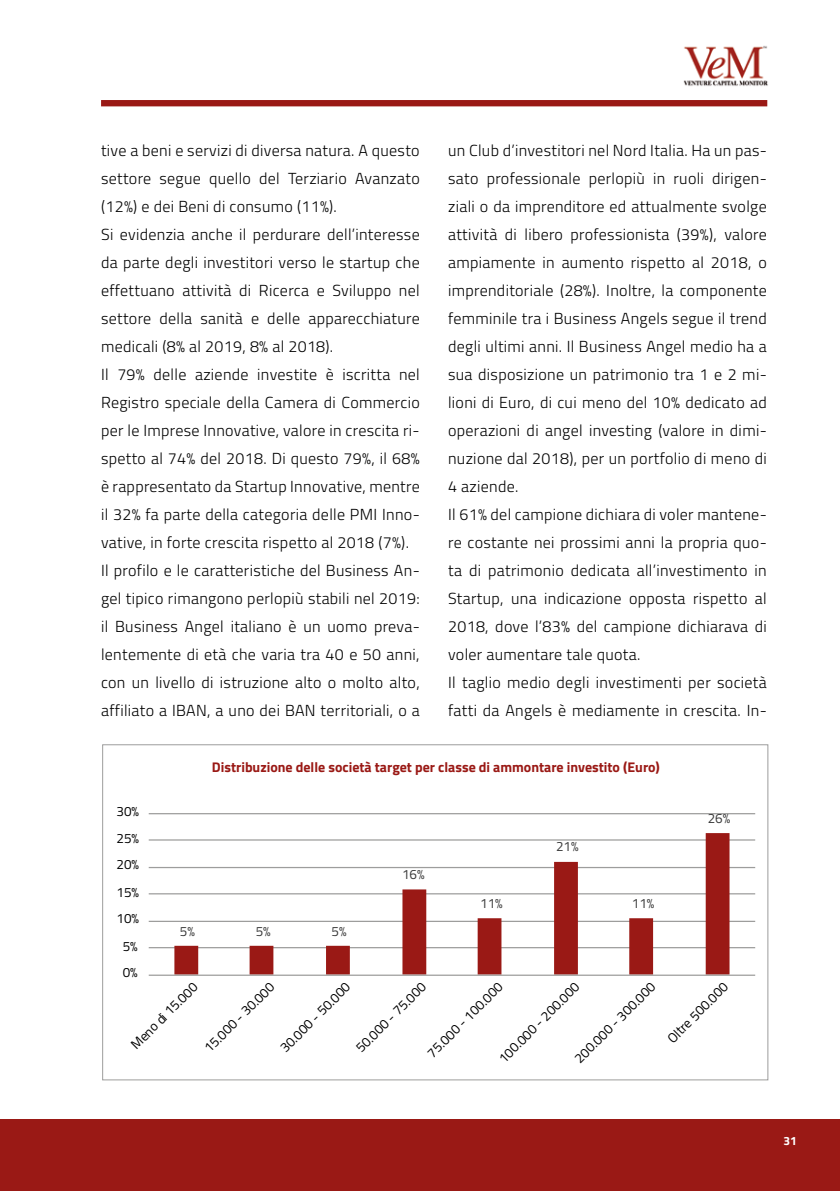
<style>
.page{position:relative;width:840px;height:1191px;background:#fff}
.page>*{position:absolute;margin:0;border:0;box-sizing:border-box;transform-origin:0 0}
.t1{font:300 16px/28px "Titillium Web";letter-spacing:.02em;color:#000}
.t2{font:700 14px "Titillium Web";color:#9a1915}
.t3{font:13.4px "Titillium Web";letter-spacing:-.005em;color:#000}
.t4{font:13.4px "Titillium Web";color:#383838}
.t5{font:700 12px "Titillium Web";color:#fff}
</style>
<div class="page">
<div style="left:101px;top:100px;width:665px;height:6px;background:#9a1915"></div>
<img style="left:683px;top:45px;width:85px;height:41px">
<div style="left:0;top:1119px;width:839px;height:72px;background:#9a1915"></div>
<hr style="left:149px;top:947px;width:605px;height:1px;background:#9d9d9c">
<hr style="left:149px;top:920px;width:605px;height:2px;background:#9d9d9c">
<hr style="left:149px;top:893px;width:605px;height:1px;background:#9d9d9c">
<hr style="left:149px;top:867px;width:605px;height:1px;background:#9d9d9c">
<hr style="left:149px;top:839px;width:605px;height:1px;background:#9d9d9c">
<hr style="left:149px;top:813px;width:605px;height:1px;background:#9d9d9c">
<svg style="left:174px;top:833px;width:555px;height:141px"></svg>
<hr style="left:149px;top:974px;width:605px;height:1px;background:#9d9d9c">
<p class="t1" style="left:101px;top:136px;width:320px">tive a beni e servizi di diversa natura. A questo settore segue quello del Terziario Avanzato (12%) e dei Beni di consumo (11%).<br>Si evidenzia anche il perdurare dell’interesse da parte degli investitori verso le startup che effettuano attività di Ricerca e Sviluppo nel settore della sanità e delle apparecchiature medicali (8% al 2019, 8% al 2018).<br>Il 79% delle aziende investite è iscritta nel Registro speciale della Camera di Commercio per le Imprese Innovative, valore in crescita ri&shy;spetto al 74% del 2018. Di questo 79%, il 68% è rappresentato da Startup Innovative, mentre il 32% fa parte della categoria delle PMI Inno&shy;vative, in forte crescita rispetto al 2018 (7%).<br>Il profilo e le caratteristiche del Business An&shy;gel tipico rimangono perlopiù stabili nel 2019: il Business Angel italiano è un uomo preva&shy;lentemente di età che varia tra 40 e 50 anni, con un livello di istruzione alto o molto alto, affiliato a IBAN, a uno dei BAN territoriali, o a</p>
<p class="t1" style="left:448px;top:136px;width:320px">un Club d’investitori nel Nord Italia. Ha un pas&shy;sato professionale perlopiù in ruoli dirigen&shy;ziali o da imprenditore ed attualmente svolge attività di libero professionista (39%), valore ampiamente in aumento rispetto al 2018, o imprenditoriale (28%). Inoltre, la componente femminile tra i Business Angels segue il trend degli ultimi anni. Il Business Angel medio ha a sua disposizione un patrimonio tra 1 e 2 mi&shy;lioni di Euro, di cui meno del 10% dedicato ad operazioni di angel investing (valore in dimi&shy;nuzione dal 2018), per un portfolio di meno di 4 aziende.<br>Il 61% del campione dichiara di voler mantene&shy;re costante nei prossimi anni la propria quo&shy;ta di patrimonio dedicata all’investimento in Startup, una indicazione opposta rispetto al 2018, dove l’83% del campione dichiarava di voler aumentare tale quota.<br>Il taglio medio degli investimenti per società fatti da Angels è mediamente in crescita. In-</p>
<p class="t3" style="left:116px;top:801px;width:24px">30%</p>
<p class="t3" style="left:116px;top:828px;width:24px">25%</p>
<p class="t3" style="left:116px;top:855px;width:24px">20%</p>
<p class="t3" style="left:116px;top:882px;width:24px">15%</p>
<p class="t3" style="left:116px;top:908px;width:24px">10%</p>
<p class="t3" style="left:123px;top:936px;width:16px">5%</p>
<p class="t3" style="left:123px;top:962px;width:16px">0%</p>
<p class="t2" style="left:212px;top:756px;width:449px">Distribuzione delle società target per classe di ammontare investito (Euro)</p>
<p class="t4" style="left:180px;top:921px;width:17px">5%</p>
<p class="t4" style="left:255px;top:921px;width:17px">5%</p>
<p class="t4" style="left:331px;top:921px;width:17px">5%</p>
<p class="t4" style="left:402px;top:865px;width:24px">16%</p>
<p class="t4" style="left:480px;top:893px;width:24px">11%</p>
<p class="t4" style="left:555px;top:836px;width:24px">21%</p>
<p class="t4" style="left:631px;top:893px;width:24px">11%</p>
<p class="t4" style="left:707px;top:808px;width:24px">26%</p>
<p class="t3" style="left:569px;top:1053px;width:109px;rotate:-45deg">200.000 - 300.000</p>
<p class="t3" style="left:662px;top:1033px;width:81px;rotate:-45deg">Oltre 500.000</p>
<p class="t3" style="left:126px;top:1040px;width:90px;rotate:-45deg">Meno di 15.000</p>
<p class="t3" style="left:199px;top:1043px;width:94px;rotate:-45deg">15.000 - 30.000</p>
<p class="t3" style="left:275px;top:1043px;width:94px;rotate:-45deg">30.000 - 50.000</p>
<p class="t3" style="left:351px;top:1043px;width:94px;rotate:-45deg">50.000 - 75.000</p>
<p class="t3" style="left:422px;top:1048px;width:102px;rotate:-45deg">75.000 - 100.000</p>
<p class="t3" style="left:494px;top:1053px;width:109px;rotate:-45deg">100.000 - 200.000</p>
<p class="t5" style="left:783px;top:1132px;width:15px">31</p>
</div>
